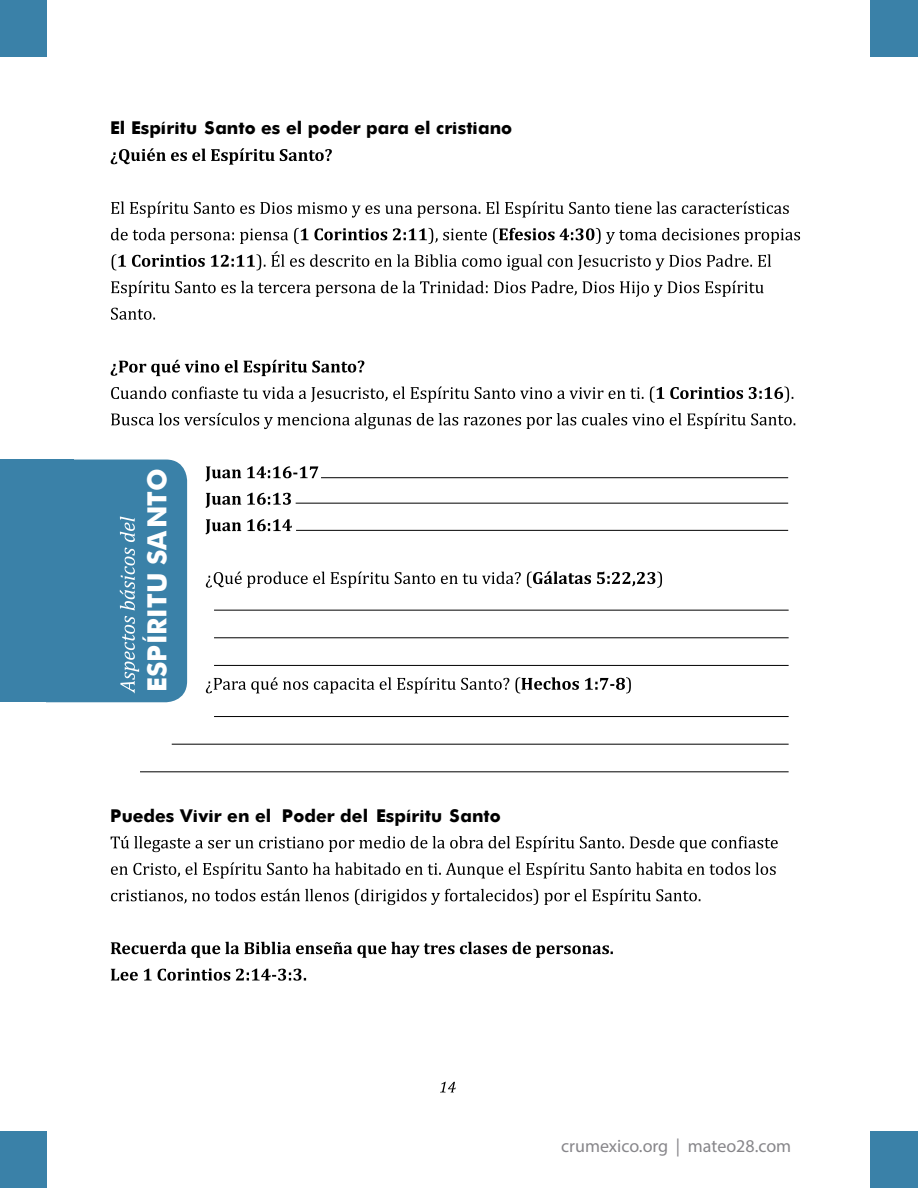
<style>
.page{position:relative;width:918px;height:1188px;background:#fff}
.page>*{position:absolute;margin:0;border:0;box-sizing:border-box;transform-origin:0 0}
.t1{font:700 26.4px "Futura";color:#fff}
.t2{font:18px "Myriad Pro";color:#87868a}
.t3{font:700 17.7px "Futura";color:#000}
</style>
<div class="page">
<div style="left:0;top:0;width:46px;height:57px;background:#3a81a8"></div>
<div style="left:0;top:1131px;width:46px;height:57px;background:#3a81a8"></div>
<div style="left:871px;top:0;width:47px;height:57px;background:#3a81a8"></div>
<div style="left:871px;top:1131px;width:47px;height:57px;background:#3a81a8"></div>
<svg style="left:440px;top:1082px;width:16px;height:10px"></svg>
<svg style="left:111px;top:148px;width:221px;height:17px"></svg>
<svg style="left:111px;top:201px;width:678px;height:17px"></svg>
<svg style="left:111px;top:228px;width:689px;height:16px"></svg>
<svg style="left:112px;top:251px;width:659px;height:20px"></svg>
<svg style="left:111px;top:281px;width:653px;height:16px"></svg>
<svg style="left:111px;top:308px;width:44px;height:12px"></svg>
<svg style="left:111px;top:360px;width:253px;height:16px"></svg>
<svg style="left:111px;top:386px;width:682px;height:17px"></svg>
<svg style="left:111px;top:413px;width:684px;height:16px"></svg>
<svg style="left:206px;top:466px;width:112px;height:16px"></svg>
<svg style="left:206px;top:493px;width:85px;height:15px"></svg>
<svg style="left:206px;top:519px;width:86px;height:15px"></svg>
<svg style="left:206px;top:571px;width:456px;height:17px"></svg>
<svg style="left:206px;top:677px;width:425px;height:16px"></svg>
<svg style="left:111px;top:836px;width:667px;height:16px"></svg>
<svg style="left:111px;top:862px;width:665px;height:16px"></svg>
<svg style="left:111px;top:889px;width:589px;height:16px"></svg>
<svg style="left:111px;top:942px;width:502px;height:16px"></svg>
<svg style="left:111px;top:969px;width:195px;height:12px"></svg>
<div style="left:74px;top:460px;width:113px;height:242px;background:#3a81a8"></div>
<hr style="left:321px;top:477px;width:467px;height:1px;background:#000">
<hr style="left:296px;top:503px;width:492px;height:1px;background:#000">
<hr style="left:296px;top:530px;width:492px;height:1px;background:#000">
<hr style="left:214px;top:610px;width:575px;height:1px;background:#000">
<hr style="left:214px;top:637px;width:575px;height:1px;background:#000">
<hr style="left:214px;top:665px;width:575px;height:1px;background:#000">
<hr style="left:214px;top:716px;width:575px;height:1px;background:#000">
<hr style="left:172px;top:744px;width:617px;height:1px;background:#000">
<hr style="left:140px;top:771px;width:649px;height:1px;background:#000">
<div style="left:0;top:460px;width:74px;height:242px;background:#3a81a8"></div>
<p class="t3" style="left:110px;top:115px;width:404px">El Espíritu Santo es el poder para el cristiano</p>
<h1 class="t1" style="left:138px;top:692px;width:225px;rotate:-90deg">ESPÍRITU SANTO</h1>
<p class="t3" style="left:110px;top:803px;width:392px">Puedes Vivir en el Poder del Espíritu Santo</p>
<p class="t2" style="left:561px;top:1135px;width:232px">crumexico.org | mateo28.com</p>
</div>
